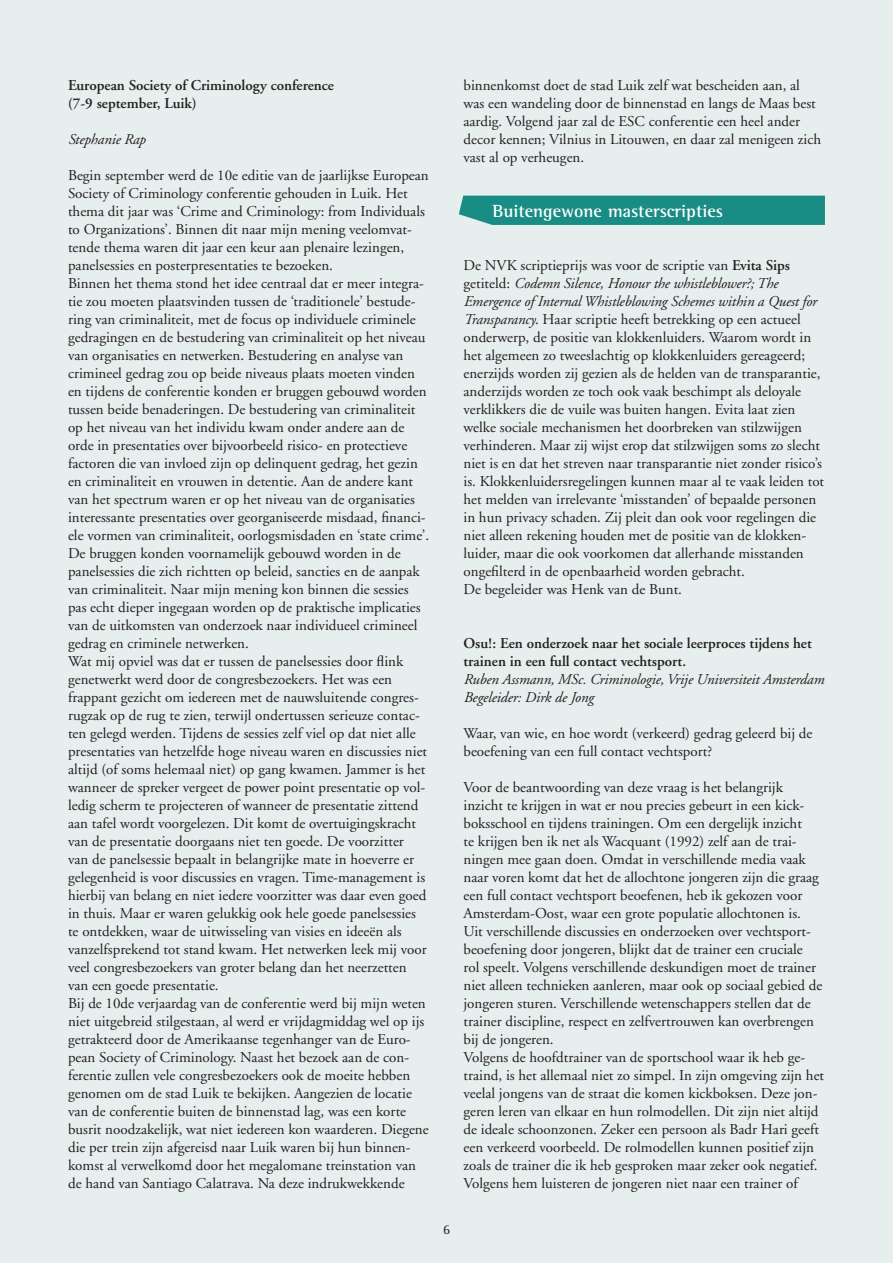
<style>
.page{position:relative;width:893px;height:1263px;background:#e7eeee}
.page>*{position:absolute;margin:0;border:0;box-sizing:border-box;transform-origin:0 0}
.t1{font:700 18px "Rotis Semi Serif";color:#fff}
.t2{font:15px/18px "Adobe Garamond";color:#231f20}
.t3{font:600 15px/18px "Adobe Garamond";color:#231f20}
.t4{font:italic 15px/18px "Adobe Garamond";letter-spacing:-.01em;color:#231f20}
.t5{font:13.5px "Rotis Semi Serif";color:#231f20}
.s1{font-weight:600}
.s2{font-style:italic}
</style>
<div class="page">
<div style="left:459px;top:196px;width:366px;height:29px;background:#198d85"></div>
<p class="t3" style="left:68px;top:77px;width:267px">European Society of Criminology conference (7-9 september, Luik)</p>
<p class="t4" style="left:68px;top:131px;width:79px">Stephanie Rap</p>
<p class="t2" style="left:68px;top:167px;width:363px">Begin september werd de 10e editie van de jaarlijkse European Society of Criminology conferentie gehouden in Luik. Het thema dit jaar was ‘Crime and Criminology: from Individuals to Organizations’. Binnen dit naar mijn mening veelomvat&shy;tende thema waren dit jaar een keur aan plenaire lezingen, panelsessies en posterpresentaties te bezoeken.<br>Binnen het thema stond het idee centraal dat er meer integra&shy;tie zou moeten plaatsvinden tussen de ‘traditionele’ bestude&shy;ring van criminaliteit, met de focus op individuele criminele gedragingen en de bestudering van criminaliteit op het niveau van organisaties en netwerken. Bestudering en analyse van crimineel gedrag zou op beide niveaus plaats moeten vinden en tijdens de conferentie konden er bruggen gebouwd worden tussen beide benaderingen. De bestudering van criminaliteit op het niveau van het individu kwam onder andere aan de orde in presentaties over bijvoorbeeld risico- en protectieve factoren die van invloed zijn op delinquent gedrag, het gezin en criminaliteit en vrouwen in detentie. Aan de andere kant van het spectrum waren er op het niveau van de organisaties interessante presentaties over georganiseerde misdaad, financi&shy;ele vormen van criminaliteit, oorlogsmisdaden en ‘state crime’.<br>De bruggen konden voornamelijk gebouwd worden in de panelsessies die zich richtten op beleid, sancties en de aanpak van criminaliteit. Naar mijn mening kon binnen die sessies pas echt dieper ingegaan worden op de praktische implicaties van de uitkomsten van onderzoek naar individueel crimineel gedrag en criminele netwerken.<br>Wat mij opviel was dat er tussen de panelsessies door flink genetwerkt werd door de congresbezoekers. Het was een frappant gezicht om iedereen met de nauwsluitende congres&shy;rugzak op de rug te zien, terwijl ondertussen serieuze contac&shy;ten gelegd werden. Tijdens de sessies zelf viel op dat niet alle presentaties van hetzelfde hoge niveau waren en discussies niet altijd (of soms helemaal niet) op gang kwamen. Jammer is het wanneer de spreker vergeet de power point presentatie op vol&shy;ledig scherm te projecteren of wanneer de presentatie zittend aan tafel wordt voorgelezen. Dit komt de overtuigingskracht van de presentatie doorgaans niet ten goede. De voorzitter<br>van de panelsessie bepaalt in belangrijke mate in hoeverre er gelegenheid is voor discussies en vragen. Time-management is hierbij van belang en niet iedere voorzitter was daar even goed in thuis. Maar er waren gelukkig ook hele goede panelsessies te ontdekken, waar de uitwisseling van visies en ideeën als vanzelfsprekend tot stand kwam. Het netwerken leek mij voor veel congresbezoekers van groter belang dan het neerzetten van een goede presentatie.<br>Bij de 10de verjaardag van de conferentie werd bij mijn weten niet uitgebreid stilgestaan, al werd er vrijdagmiddag wel op ijs getrakteerd door de Amerikaanse tegenhanger van de Euro&shy;pean Society of Criminology. Naast het bezoek aan de con&shy;ferentie zullen vele congresbezoekers ook de moeite hebben genomen om de stad Luik te bekijken. Aangezien de locatie van de conferentie buiten de binnenstad lag, was een korte busrit noodzakelijk, wat niet iedereen kon waarderen. Diegene die per trein zijn afgereisd naar Luik waren bij hun binnen&shy;komst al verwelkomd door het megalomane treinstation van de hand van Santiago Calatrava. Na deze indrukwekkende</p>
<p class="t2" style="left:463px;top:77px;width:359px">binnenkomst doet de stad Luik zelf wat bescheiden aan, al was een wandeling door de binnenstad en langs de Maas best aardig. Volgend jaar zal de ESC conferentie een heel ander decor kennen; Vilnius in Litouwen, en daar zal menigeen zich vast al op verheugen.</p>
<p class="t1" style="left:492px;top:200px;width:232px">Buitengewone masterscripties</p>
<p class="t5" style="left:443px;top:1222px;width:9px">6</p>
<p class="t2" style="left:463px;top:257px;width:362px">De NVK scriptieprijs was voor de scriptie van <span class="s1">Evita Sips </span>getiteld: <span class="s2">Codemn Silence, Honour the whistleblower?; The Emergence of Internal Whistleblowing Schemes within a Quest for Transparancy</span>. Haar scriptie heeft betrekking op een actueel onderwerp, de positie van klokkenluiders. Waarom wordt in het algemeen zo tweeslachtig op klokkenluiders gereageerd; enerzijds worden zij gezien als de helden van de transparantie, anderzijds worden ze toch ook vaak beschimpt als deloyale verklikkers die de vuile was buiten hangen. Evita laat zien welke sociale mechanismen het doorbreken van stilzwijgen verhinderen. Maar zij wijst erop dat stilzwijgen soms zo slecht niet is en dat het streven naar transparantie niet zonder risico’s is. Klokkenluidersregelingen kunnen maar al te vaak leiden tot het melden van irrelevante ‘misstanden’ of bepaalde personen in hun privacy schaden. Zij pleit dan ook voor regelingen die niet alleen rekening houden met de positie van de klokken&shy;luider, maar die ook voorkomen dat allerhande misstanden ongefilterd in de openbaarheid worden gebracht.<br>De begeleider was Henk van de Bunt.</p>
<p class="t3" style="left:463px;top:635px;width:350px">Osu!: Een onderzoek naar het sociale leerproces tijdens het trainen in een full contact vechtsport.</p>
<p class="t4" style="left:463px;top:671px;width:362px">Ruben Assmann, MSc. Criminologie, Vrije Universiteit Amsterdam<br>Begeleider: Dirk de Jong</p>
<p class="t2" style="left:463px;top:725px;width:350px">Waar, van wie, en hoe wordt (verkeerd) gedrag geleerd bij de beoefening van een full contact vechtsport?</p>
<p class="t2" style="left:463px;top:779px;width:362px">Voor de beantwoording van deze vraag is het belangrijk inzicht te krijgen in wat er nou precies gebeurt in een kick&shy;boksschool en tijdens trainingen. Om een dergelijk inzicht<br>te krijgen ben ik net als Wacquant (1992) zelf aan de trai&shy;ningen mee gaan doen. Omdat in verschillende media vaak naar voren komt dat het de allochtone jongeren zijn die graag een full contact vechtsport beoefenen, heb ik gekozen voor Amsterdam-Oost, waar een grote populatie allochtonen is.<br>Uit verschillende discussies en onderzoeken over vechtsport&shy;beoefening door jongeren, blijkt dat de trainer een cruciale<br>rol speelt. Volgens verschillende deskundigen moet de trainer niet alleen technieken aanleren, maar ook op sociaal gebied de jongeren sturen. Verschillende wetenschappers stellen dat de trainer discipline, respect en zelfvertrouwen kan overbrengen bij de jongeren.<br>Volgens de hoofdtrainer van de sportschool waar ik heb ge&shy;traind, is het allemaal niet zo simpel. In zijn omgeving zijn het veelal jongens van de straat die komen kickboksen. Deze jon&shy;geren leren van elkaar en hun rolmodellen. Dit zijn niet altijd de ideale schoonzonen. Zeker een persoon als Badr Hari geeft een verkeerd voorbeeld. De rolmodellen kunnen positief zijn zoals de trainer die ik heb gesproken maar zeker ook negatief.<br>Volgens hem luisteren de jongeren niet naar een trainer of</p>
</div>
